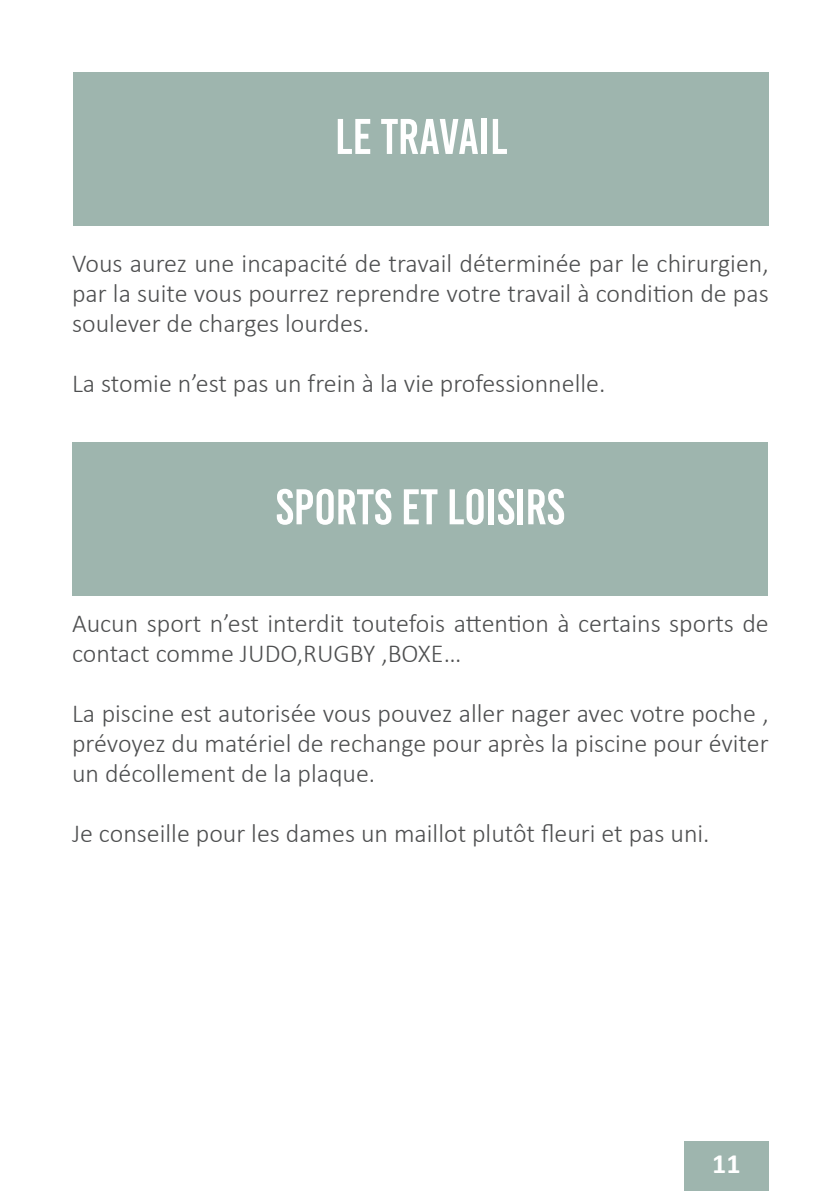
<style>
.page{position:relative;width:840px;height:1191px;background:#fff}
.page>*{position:absolute;margin:0;border:0;box-sizing:border-box;transform-origin:0 0}
.t1{font:50px "Bebas Kai";color:#fff}
.t2{font:700 28px "Calibri";color:#fff}
.Style_de_paragraphe{font:300 26px/30px "Calibri";color:#4e4f50;text-align:justify}
</style>
<div class="page">
<div style="left:683px;top:1141px;width:85px;height:50px;background:#9eb5ae"></div>
<div style="left:73px;top:72px;width:695px;height:153px;background:#9eb5ae"></div>
<div style="left:72px;top:442px;width:695px;height:153px;background:#9eb5ae"></div>
<p class="t1" style="left:335px;top:110px;width:174px">LE TRAVAIL</p>
<p class="Style_de_paragraphe" style="left:72px;top:248px;width:697px">Vous aurez une incapacité de travail déterminée par le chirurgien, par la suite vous pourrez reprendre votre travail à condition de pas soulever de charges lourdes.</p>
<p class="Style_de_paragraphe" style="left:72px;top:368px;width:534px">La stomie n’est pas un frein à la vie professionnelle.</p>
<p class="t1" style="left:275px;top:480px;width:290px">SPORTS ET LOISIRS</p>
<p class="Style_de_paragraphe" style="left:72px;top:608px;width:697px">Aucun sport n’est interdit toutefois attention à certains sports de contact comme JUDO,RUGBY ,BOXE…</p>
<p class="Style_de_paragraphe" style="left:72px;top:698px;width:697px">La piscine est autorisée vous pouvez aller nager avec votre poche , prévoyez du matériel de rechange pour après la piscine pour éviter un décollement de la plaque.</p>
<p class="Style_de_paragraphe" style="left:72px;top:818px;width:638px">Je conseille pour les dames un maillot plutôt fleuri et pas uni.</p>
<p class="t2" style="left:711px;top:1144px;width:30px">11</p>
</div>
